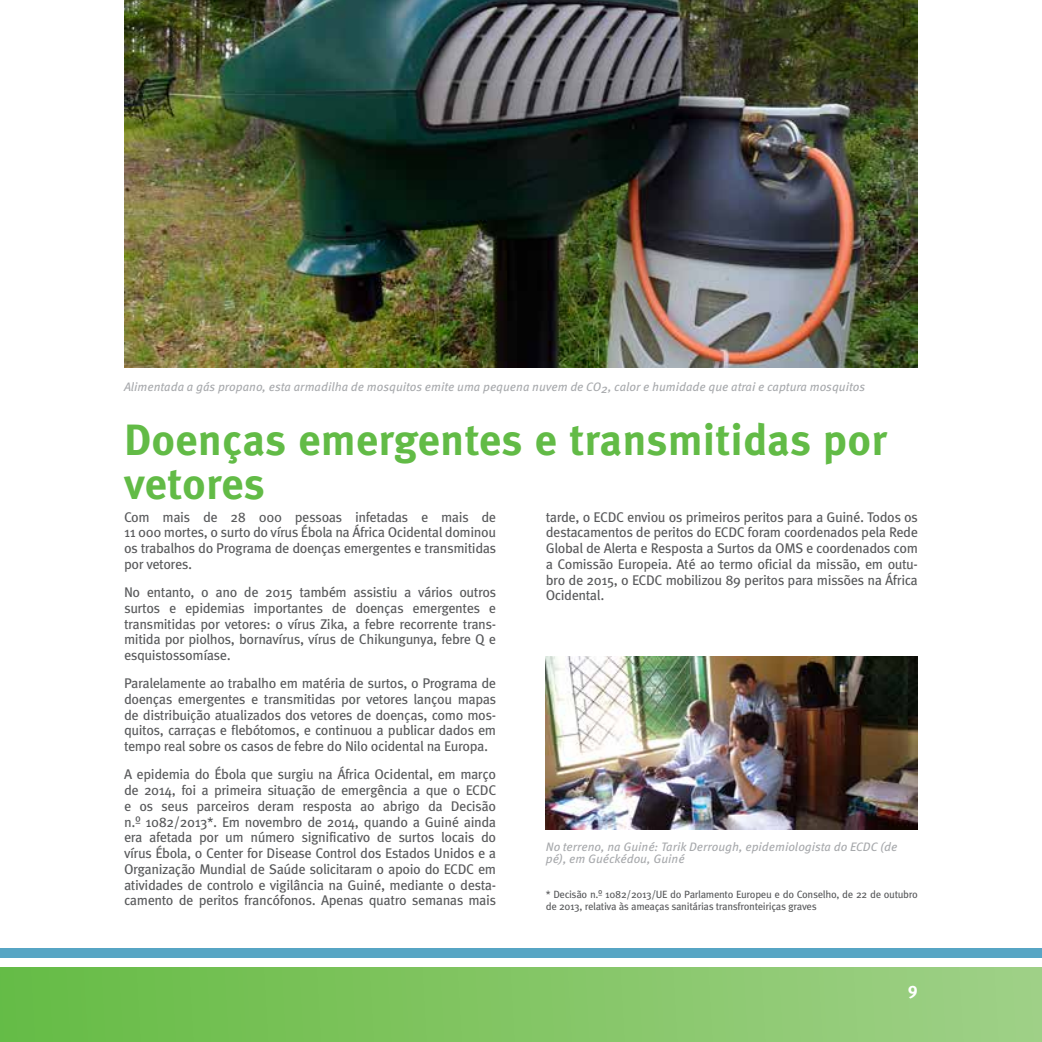
<style>
.page{position:relative;width:1042px;height:1042px;background:#fff}
.page>*{position:absolute;margin:0;border:0;box-sizing:border-box;transform-origin:0 0}
.t1{font:700 43.75px/43.8px "Meta Pro";color:#62bb46}
.t2{font:700 17.5px "Meta Pro";color:#fff}
.t3{font:14px/15.8px "Meta Pro";letter-spacing:-.03em;color:#58595b;text-align:justify}
.t4{font:italic 12.25px/12.2px "Meta Pro";color:#a7a9ac}
.t5{font:10.5px/12.6px "Meta Pro";letter-spacing:-.03em;color:#58595b}
</style>
<div class="page">
<img style="left:124px;top:0;width:794px;height:367px">
<img style="left:546px;top:656px;width:372px;height:173px">
<div style="left:0;top:947px;width:1042px;height:10px;background:#57a5c4"></div>
<div style="left:0;top:967px;width:1042px;height:75px;background:linear-gradient(to right,#66bc44,#a0d087)"></div>
<p class="t4" style="left:124px;top:381px;width:742px">Alimentada a gás propano, esta armadilha de mosquitos emite uma pequena nuvem de CO2, calor e humidade que atrai e captura mosquitos</p>
<h1 class="t1" style="left:124px;top:419px;width:764px">Doenças emergentes e transmitidas por vetores</h1>
<p class="t3" style="left:124px;top:509px;width:374px">Com mais de 28 000 pessoas infetadas e mais de 11 000 mortes, o surto do vírus Ébola na África Ocidental dominou os trabalhos do Programa de doenças emergentes e transmitidas por vetores.</p>
<p class="t3" style="left:124px;top:585px;width:374px">No entanto, o ano de 2015 também assistiu a vários outros surtos e epidemias importantes de doenças emergentes e transmitidas por vetores: o vírus Zika, a febre recorrente trans&shy;mitida por piolhos, bornavírus, vírus de Chikungunya, febre Q e esquistossomíase.</p>
<p class="t3" style="left:124px;top:676px;width:374px">Paralelamente ao trabalho em matéria de surtos, o Programa de doenças emergentes e transmitidas por vetores lançou mapas de distribuição atualizados dos vetores de doenças, como mos&shy;quitos, carraças e flebótomos, e continuou a publicar dados em tempo real sobre os casos de febre do Nilo ocidental na Europa.</p>
<p class="t3" style="left:124px;top:767px;width:374px">A epidemia do Ébola que surgiu na África Ocidental, em março de 2014, foi a primeira situação de emergência a que o ECDC e os seus parceiros deram resposta ao abrigo da Decisão n.º 1082/2013*. Em novembro de 2014, quando a Guiné ainda era afetada por um número significativo de surtos locais do vírus Ébola, o Center for Disease Control dos Estados Unidos e a Organização Mundial de Saúde solicitaram o apoio do ECDC em atividades de controlo e vigilância na Guiné, mediante o desta&shy;camento de peritos francófonos. Apenas quatro semanas mais</p>
<p class="t3" style="left:546px;top:509px;width:374px">tarde, o ECDC enviou os primeiros peritos para a Guiné. Todos os destacamentos de peritos do ECDC foram coordenados pela Rede Global de Alerta e Resposta a Surtos da OMS e coordenados com a Comissão Europeia. Até ao termo oficial da missão, em outu&shy;bro de 2015, o ECDC mobilizou 89 peritos para missões na África Ocidental.</p>
<p class="t4" style="left:546px;top:841px;width:353px">No terreno, na Guiné: Tarik Derrough, epidemiologista do ECDC (de pé), em Guéckédou, Guiné</p>
<p class="t5" style="left:546px;top:888px;width:374px">* Decisão n.º 1082/2013/UE do Parlamento Europeu e do Conselho, de 22 de outubro de 2013, relativa às ameaças sanitárias transfronteiriças graves</p>
<p class="t2" style="left:908px;top:977px;width:11px">9</p>
</div>
